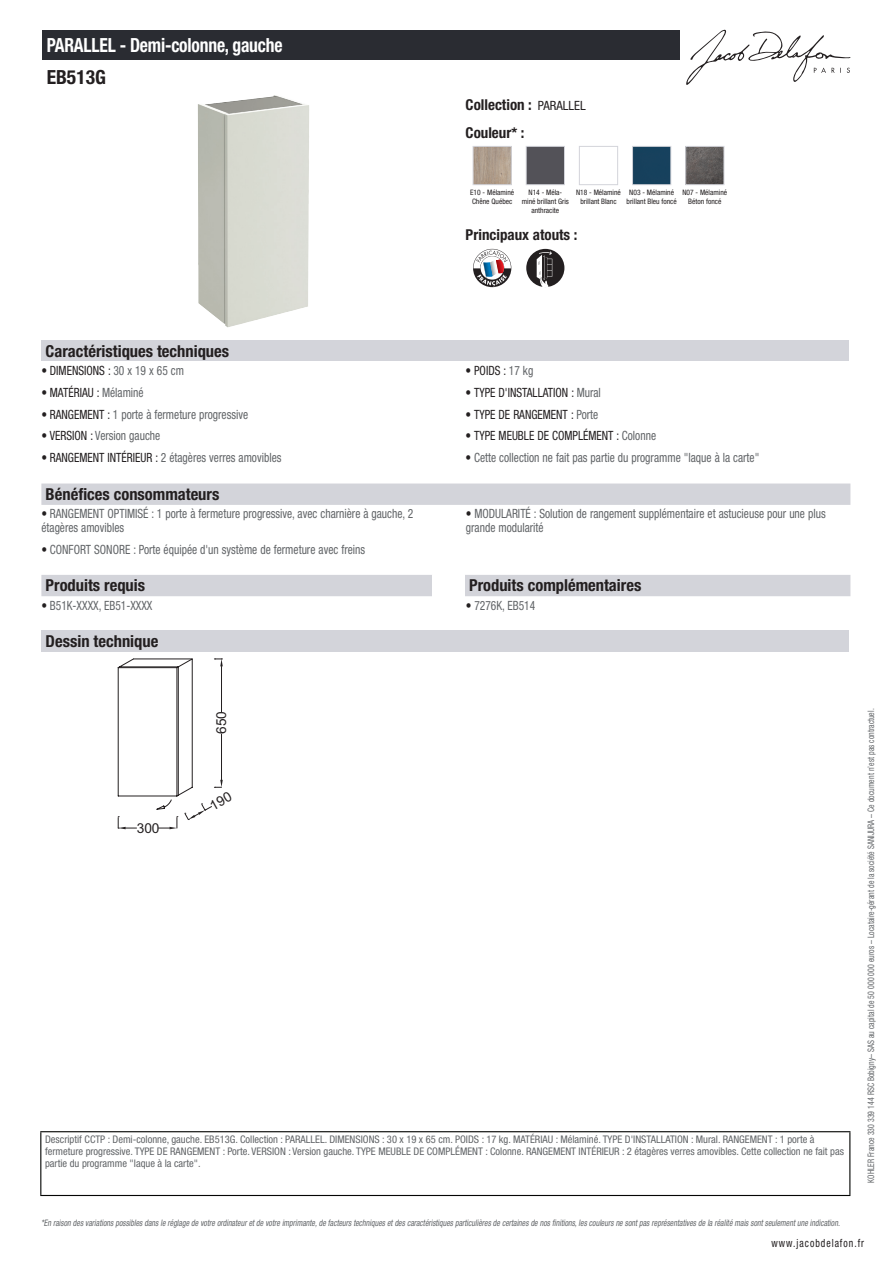
<style>
.page{position:relative;width:893px;height:1263px;background:#fff}
.page>*{position:absolute;margin:0;border:0;box-sizing:border-box;transform-origin:0 0}
.t1{font:700 condensed 19.5px "Helvetica Neue LT Std";letter-spacing:-.01em;color:#fff;scale:.9 1}
.t2{font:700 condensed 19.5px "Helvetica Neue LT Std";color:#231f20}
.t3{font:700 condensed 16.5px "Helvetica Neue LT Std";color:#231f20}
.t4{font:700 condensed 15px/27.8px "Helvetica Neue LT Std";color:#231f20}
.t5{font:13.65px "Arial";color:#231f20}
.t6{font:condensed 12.75px/13.5px "Helvetica Neue LT Std";color:#626568;scale:.9 1}
.t7{font:condensed 12.75px "Helvetica Neue LT Std";color:#231f20;scale:.9 1}
.t8{font:condensed 11.25px "Helvetica Neue LT Std";letter-spacing:.1em;color:#231f20;scale:.87 1}
.t9{font:condensed 10.5px/12px "Helvetica Neue LT Std";color:#626568}
.t10{font:italic condensed 9px "Helvetica Neue LT Std";color:#626568;scale:.87 1}
.t11{font:condensed 9px "Helvetica Neue LT Std";color:#626568;scale:.87 1}
.t12{font:condensed 7.5px/9px "Helvetica Neue LT Std";color:#231f20;text-align:center}
.s1{font-weight:400;font-size:12.75px}
.s2{color:#626568}
.s3{color:#231f20}
</style>
<div class="page">
<svg style="left:686px;top:30px;width:164px;height:55px"></svg>
<img style="left:198px;top:95px;width:81px;height:232px">
<img style="left:475px;top:148px;width:35px;height:35px">
<div style="left:473px;top:146px;width:39px;height:39px;border:1px solid #d3d4da"></div>
<img style="left:528px;top:148px;width:35px;height:35px">
<div style="left:526px;top:146px;width:39px;height:39px;border:1px solid #d3d4da"></div>
<div style="left:579px;top:146px;width:39px;height:39px;border:1px solid #d3d4da"></div>
<img style="left:634px;top:148px;width:35px;height:35px">
<div style="left:632px;top:146px;width:39px;height:39px;border:1px solid #d3d4da"></div>
<img style="left:687px;top:148px;width:35px;height:35px">
<div style="left:685px;top:146px;width:39px;height:39px;border:1px solid #d3d4da"></div>
<svg style="left:473px;top:249px;width:38px;height:38px"></svg>
<div style="left:526px;top:249px;width:38px;height:38px;background:#231f20;border-radius:19px"></div>
<svg style="left:537px;top:251px;width:15px;height:36px"></svg>
<div style="left:41px;top:340px;width:808px;height:21px;background:#d3d4da"></div>
<div style="left:41px;top:483px;width:809px;height:22px;background:#d3d4da"></div>
<div style="left:41px;top:575px;width:809px;height:21px;background:#d3d4da"></div>
<div style="left:432px;top:575px;width:33px;height:21px;background:#fff"></div>
<div style="left:41px;top:631px;width:808px;height:21px;background:#d3d4da"></div>
<div style="left:43px;top:30px;width:637px;height:30px;background:#2a2c32"></div>
<hr style="left:40px;top:1131px;width:810px;height:1px;background:#040503">
<hr style="left:40px;top:1132px;width:1px;height:63px;background:#040503">
<hr style="left:849px;top:1132px;width:1px;height:63px;background:#040503">
<hr style="left:40px;top:1195px;width:810px;height:1px;background:#040503">
<svg style="left:118px;top:658px;width:105px;height:171px"></svg>
<h1 class="t1" style="left:47px;top:33px;width:263px">PARALLEL - Demi-colonne, gauche</h1>
<h1 class="t2" style="left:47px;top:65px;width:61px">EB513G</h1>
<p class="t4" style="left:466px;top:90px;width:122px">Collection : <span class="s1">PARALLEL<br></span>Couleur* :</p>
<p class="t12" style="left:470px;top:187px;width:46px;text-align:left">E10 - Mélaminé<br>Chêne Québec</p>
<p class="t12" style="left:522px;top:187px;width:49px">N14 - Méla&shy;miné brillant Gris anthracite</p>
<p class="t12" style="left:576px;top:187px;width:46px">N18 - Mélaminé brillant Blanc</p>
<p class="t12" style="left:627px;top:187px;width:52px">N03 - Mélaminé brillant Bleu foncé</p>
<p class="t12" style="left:682px;top:187px;width:46px">N07 - Mélaminé<br>Béton foncé</p>
<p class="t4" style="left:466px;top:221px;width:113px">Principaux atouts :</p>
<p class="t3" style="left:46px;top:341px;width:185px">Caractéristiques techniques</p>
<p class="t7" style="left:41px;top:363px;width:160px">• DIMENSIONS : <span class="s2">30 x 19 x 65 cm</span></p>
<p class="t7" style="left:466px;top:363px;width:77px">• POIDS : <span class="s2">17 kg</span></p>
<p class="t7" style="left:41px;top:385px;width:115px">• MATÉRIAU : <span class="s2">Mélaminé</span></p>
<p class="t7" style="left:466px;top:385px;width:152px">• TYPE D'INSTALLATION : <span class="s2">Mural</span></p>
<p class="t6" style="left:41px;top:407px;width:231px"><span class="s3">• RANGEMENT :</span> 1 porte à fermeture progressive</p>
<p class="t7" style="left:466px;top:407px;width:149px">• TYPE DE RANGEMENT : <span class="s2">Porte</span></p>
<p class="t6" style="left:41px;top:429px;width:134px"><span class="s3">• VERSION :</span> Version gauche</p>
<p class="t7" style="left:466px;top:428px;width:213px">• TYPE MEUBLE DE COMPLÉMENT : <span class="s2">Colonne</span></p>
<p class="t6" style="left:41px;top:451px;width:268px"><span class="s3">• RANGEMENT INTÉRIEUR :</span> 2 étagères verres amovibles</p>
<p class="t6" style="left:466px;top:451px;width:328px"><span class="s3">•</span> Cette collection ne fait pas partie du programme "laque à la carte"</p>
<p class="t3" style="left:46px;top:484px;width:175px">Bénéfices consommateurs</p>
<p class="t6" style="left:41px;top:507px;width:415px"><span class="s3">•</span> RANGEMENT OPTIMISÉ : 1 porte à fermeture progressive, avec charnière à gauche, 2 étagères amovibles</p>
<p class="t6" style="left:466px;top:507px;width:401px"><span class="s3">•</span> MODULARITÉ : Solution de rangement supplémentaire et astucieuse pour une plus grande modularité</p>
<p class="t6" style="left:41px;top:542px;width:361px"><span class="s3">•</span> CONFORT SONORE : Porte équipée d'un système de fermeture avec freins</p>
<p class="t3" style="left:46px;top:576px;width:101px">Produits requis</p>
<p class="t3" style="left:469px;top:576px;width:174px">Produits complémentaires</p>
<p class="t6" style="left:41px;top:598px;width:125px"><span class="s3">•</span> B51K-XXXX, EB51-XXXX</p>
<p class="t6" style="left:466px;top:598px;width:79px"><span class="s3">•</span> 7276K, EB514</p>
<p class="t3" style="left:46px;top:631px;width:114px">Dessin technique</p>
<p class="t5" style="left:137px;top:819px;width:24px">300</p>
<p class="t5" style="left:212px;top:734px;width:24px;rotate:-90deg">650</p>
<p class="t9" style="left:45px;top:1134px;width:800px">Descriptif CCTP : Demi-colonne, gauche. EB513G. Collection : PARALLEL. DIMENSIONS : 30 x 19 x 65 cm. POIDS : 17 kg. MATÉRIAU : Mélaminé. TYPE D'INSTALLATION : Mural. RANGEMENT : 1 porte à fermeture progressive. TYPE DE RANGEMENT : Porte. VERSION : Version gauche. TYPE MEUBLE DE COMPLÉMENT : Colonne. RANGEMENT INTÉRIEUR : 2 étagères verres amovibles. Cette collection ne fait pas partie du programme "laque à la carte".</p>
<p class="t11" style="left:866px;top:1183px;width:547px;rotate:-90deg">KOHLER France 330 339 144 RSC Bobigny– SAS au capital de 50 000 000 euros – Locataire-gérant de la société SANIJURA – Ce document n’est pas contractuel.</p>
<p class="t10" style="left:41px;top:1217px;width:922px">*En raison desvariationspossiblesdansle réglage de votre ordinateuretde votre imprimante,de facteurstechniquesetdescaractéristiquesparticulièresde certainesde nosfinitions,lescouleursne sontpasreprésentativesde la réalité maissontseulementune indication.</p>
<p class="t8" style="left:772px;top:1237px;width:108px">www.jacobdelafon.fr</p>
</div>
